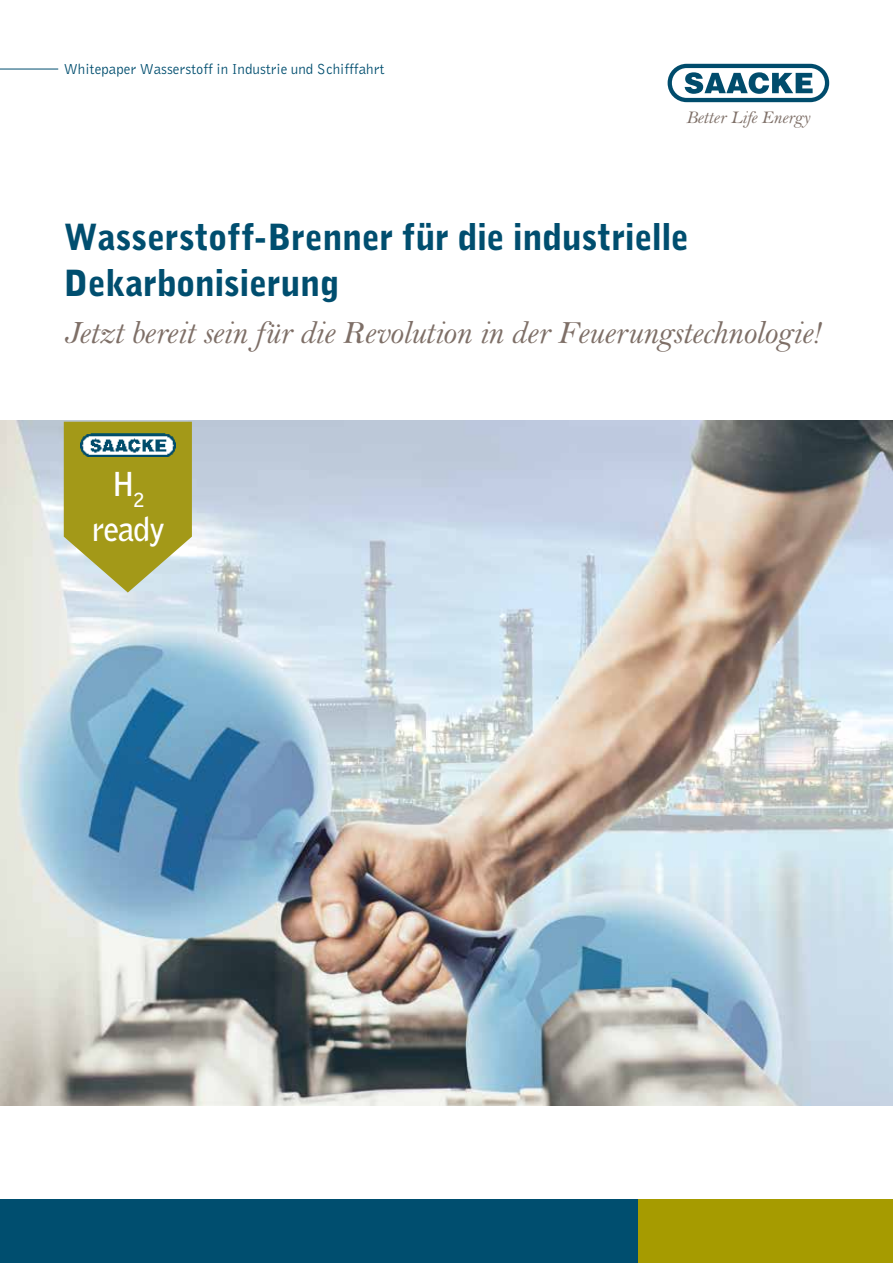
<style>
.page{position:relative;width:893px;height:1263px;background:#fff}
.page>*{position:absolute;margin:0;border:0;box-sizing:border-box;transform-origin:0 0}
.t1{font:900 36px/46.7px "Bell Gothic";letter-spacing:-.01em;color:#004e6f}
.t2{font:italic 33px "Bell MT Std";letter-spacing:-.015em;color:#7e6f67}
.t3{font:700 33px/44.4px "Bell Gothic";letter-spacing:-.015em;color:#fff;text-align:center}
.t4{font:italic 18px "Bell MT Std";letter-spacing:-.005em;color:#7e6f67}
.t5{font:15px "Bell Gothic";color:#004e6f}
</style>
<div class="page">
<div style="left:638px;top:1199px;width:255px;height:64px;background:#a69b00"></div>
<div style="left:0;top:1199px;width:638px;height:64px;background:#004e6f"></div>
<img style="left:0;top:420px;width:893px;height:685px">
<svg style="left:64px;top:422px;width:128px;height:170px;background:#aba63f"></svg>
<img style="left:80px;top:434px;width:96px;height:22px">
<svg style="left:668px;top:64px;width:161px;height:38px"></svg>
<hr style="left:0;top:69px;width:58px;height:1px;background:#004e6f">
<p class="t5" style="left:64px;top:60px;width:322px">Whitepaper Wasserstoff in Industrie und Schifffahrt</p>
<p class="t4" style="left:686px;top:107px;width:125px">Better Life Energy</p>
<p class="t1" style="left:64px;top:214px;width:627px">Wasserstoff-Brenner für die industrielle<br>Dekarbonisierung</p>
<p class="t2" style="left:64px;top:314px;width:759px">Jetzt bereit sein für die Revolution in der Feuerungstechnologie!</p>
<p class="t3" style="left:91px;top:462px;width:74px">H<sub>2 </sub>ready</p>
</div>
